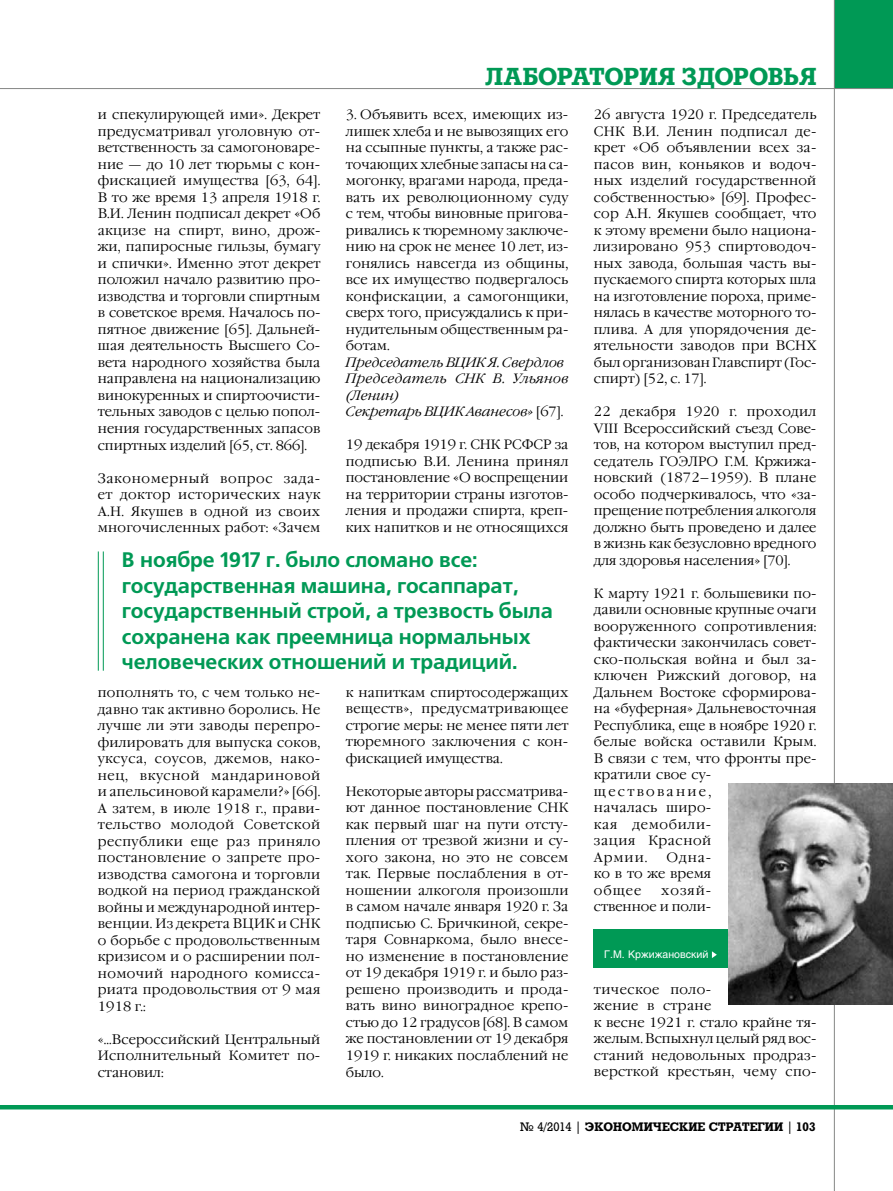
<style>
.page{position:relative;width:893px;height:1191px;background:#fff}
.page>*{position:absolute;margin:0;border:0;box-sizing:border-box;transform-origin:0 0}
.t1{font:700 24px "Rodeo";letter-spacing:-.005em;color:#095}
.t2{font:700 21px/25.5px "Free Set C";letter-spacing:-.005em;color:#095}
.t3{font:300 13.5px/16.5px "Garamond C";letter-spacing:.01em;color:#000;text-align:justify}
.t4{font:italic 300 13.5px/16.5px "Garamond C";color:#000}
.t5{font:700 12px "Rodeo";color:#000}
.t6{font:10.5px "Helios";color:#fff}
.s1{font-style:normal}
.s2{font-weight:400}
</style>
<div class="page">
<div style="left:834px;top:0;width:59px;height:89px;background:#095"></div>
<hr style="left:0;top:88px;width:893px;height:1px;background:#868786">
<hr style="left:834px;top:0;width:1px;height:1191px;background:#868786">
<hr style="left:0;top:1105px;width:893px;height:4px;background:#095">
<hr style="left:103px;top:551px;width:1px;height:119px;background:#095">
<hr style="left:98px;top:551px;width:1px;height:119px;background:#095">
<div style="left:594px;top:929px;width:299px;height:38px;background:#095"></div>
<img style="left:728px;top:783px;width:165px;height:221px">
<svg style="left:712px;top:951px;width:5px;height:7px"></svg>
<h1 class="t1" style="left:485px;top:62px;width:333px">лаборатория здоровья</h1>
<p class="t3" style="left:98px;top:107px;width:224px">и спекулирующей ими». Декрет предусматривал уголовную от&shy;ветственность за самогоноваре&shy;ние — до 10 лет тюрьмы с кон&shy;фискацией имущества [63, 64].<br>В то же время 13 апреля 1918 г.<br>В.И. Ленин подписал декрет «Об акцизе на спирт, вино, дрож&shy;жи, папиросные гильзы, бумагу и спички». Именно этот декрет положил начало развитию про&shy;изводства и торговли спиртным в советское время. Началось по&shy;пятное движение [65]. Дальней&shy;шая деятельность Высшего Со&shy;вета народного хозяйства была направлена на национализацию винокуренных и спиртоочисти&shy;тельных заводов с целью попол&shy;нения государственных запасов спиртных изделий [65, ст. 866].</p>
<p class="t3" style="left:98px;top:470px;width:224px">Закономерный вопрос зада&shy;ет доктор исторических наук А.Н. Якушев в одной из своих многочисленных работ: «Зачем</p>
<p class="t3" style="left:346px;top:107px;width:224px">3. Объявить всех, имеющих из&shy;лишек хлеба и не вывозящих его на ссыпные пункты, а также рас&shy;точающих хлебные запасы на са&shy;могонку, врагами народа, преда&shy;вать их революционному суду с тем, чтобы виновные пригова&shy;ривались к тюремному заключе&shy;нию на срок не менее 10 лет, из&shy;гонялись навсегда из общины, все их имущество подвергалось конфискации, а самогонщики, сверх того, присуждались к при&shy;нудительным общественным ра&shy;ботам.</p>
<p class="t4" style="left:346px;top:354px;width:224px">Председатель ВЦИК Я. Свердлов<br>Председатель СНК В. Ульянов (Ленин)<br>Секретарь ВЦИК Аванесов» <span class="s1">[67].</span></p>
<p class="t3" style="left:346px;top:437px;width:224px">19 декабря 1919 г. СНК РСФСР за подписью В.И. Ленина принял постановление «О воспрещении на территории страны изготов&shy;ления и продажи спирта, креп&shy;ких напитков и не относящихся</p>
<h2 class="t2" style="left:122px;top:548px;width:433px">В ноябре 1917 г. было сломано все: государственная машина, госаппарат, государственный строй, а трезвость была сохранена как преемница нормальных человеческих отношений и традиций.</h2>
<p class="t3" style="left:98px;top:684px;width:224px">пополнять то, с чем только не&shy;давно так активно боролись. Не лучше ли эти заводы перепро&shy;филировать для выпуска соков, уксуса, соусов, джемов, нако&shy;нец, вкусной мандариновой и апельсиновой карамели?» [66].<br>А затем, в июле 1918 г., прави&shy;тельство молодой Советской республики еще раз приняло постановление о запрете про&shy;изводства самогона и торговли водкой на период гражданской войны и международной интер&shy;венции. Из декрета ВЦИК и СНК о борьбе с продовольственным кризисом и о расширении пол&shy;номочий народного комисса&shy;риата продовольствия от 9 мая 1918 г.:</p>
<p class="t3" style="left:98px;top:1031px;width:224px">«...Всероссийский Центральный Исполнительный Комитет по&shy;становил:</p>
<p class="t3" style="left:346px;top:684px;width:224px">к напиткам спиртосодержащих веществ», предусматривающее строгие меры: не менее пяти лет тюремного заключения с кон&shy;фискацией имущества.</p>
<p class="t3" style="left:346px;top:783px;width:224px">Некоторые авторы рассматрива&shy;ют данное постановление СНК как первый шаг на пути отсту&shy;пления от трезвой жизни и су&shy;хого закона, но это не совсем так. Первые послабления в от&shy;ношении алкоголя произошли в самом начале января 1920 г. За подписью С. Бричкиной, секре&shy;таря Совнаркома, было внесе&shy;но изменение в постановление от 19 декабря 1919 г. и было раз&shy;решено производить и прода&shy;вать вино виноградное крепо&shy;стью до 12 градусов [68]. В самом же постановлении от 19 декабря 1919 г. никаких послаблений не было.</p>
<p class="t3" style="left:594px;top:107px;width:224px">26 августа 1920 г. Председатель СНК В.И. Ленин подписал де&shy;крет «Об объявлении всех за&shy;пасов вин, коньяков и водоч&shy;ных изделий государственной собственностью» [69]. Профес&shy;сор А.Н. Якушев сообщает, что к этому времени было национа&shy;лизировано 953 спиртоводоч&shy;ных завода, большая часть вы&shy;пускаемого спирта которых шла на изготовление пороха, приме&shy;нялась в качестве моторного то&shy;плива. А для упорядочения де&shy;ятельности заводов при ВСНХ был организован Главспирт (Гос&shy;спирт) [52, с. 17].</p>
<p class="t3" style="left:594px;top:404px;width:224px">22 декабря 1920 г. проходил VIII Всероссийский съезд Сове&shy;тов, на котором выступил пред&shy;седатель ГОЭЛРО Г.М. Кржижа&shy;новский (1872–1959). В плане особо подчеркивалось, что «за&shy;прещение потребления алкоголя должно быть проведено и далее в жизнь как безусловно вредного для здоровья населения» [70].</p>
<p class="t3" style="left:594px;top:585px;width:224px;text-align:left">К марту 1921 г. большевики по&shy;давили основные крупные очаги вооруженного сопротивления: фактически закончилась совет&shy;ско-польская война и был за&shy;ключен Рижский договор, на<br>Дальнем Востоке сформирова&shy;на «буферная» Дальневосточная<br>Республика, еще в ноябре 1920 г. белые войска оставили Крым.<br>В связи с тем, что фронты пре&shy;кратили свое су&shy;ществование,<br>началась широ-<br>кая демобили-<br>зация Красной<br>Армии.</p>
<p class="t3" style="left:594px;top:849px;width:119px;text-indent:73px">Одна&shy;ко в то же время общее</p>
<p class="t3" style="left:594px;top:882px;width:119px;text-align:right">хозяй-<br>ственное и поли-</p>
<p class="t6" style="left:604px;top:947px;width:106px">Г.М. Кржижановский</p>
<p class="t3" style="left:594px;top:981px;width:224px;text-align:left">тическое поло-<br>жение в стране<br>к весне 1921 г. стало крайне тя&shy;желым. Вспыхнул целый ряд вос&shy;станий недовольных продраз&shy;версткой крестьян, чему спо-</p>
<p class="t5" style="left:520px;top:1119px;width:297px"><span class="s2">№ 4/2014 |</span> ЭКОНОМИЧЕСКИЕ СТРАТЕГИИ <span class="s2">|</span> 103</p>
</div>
